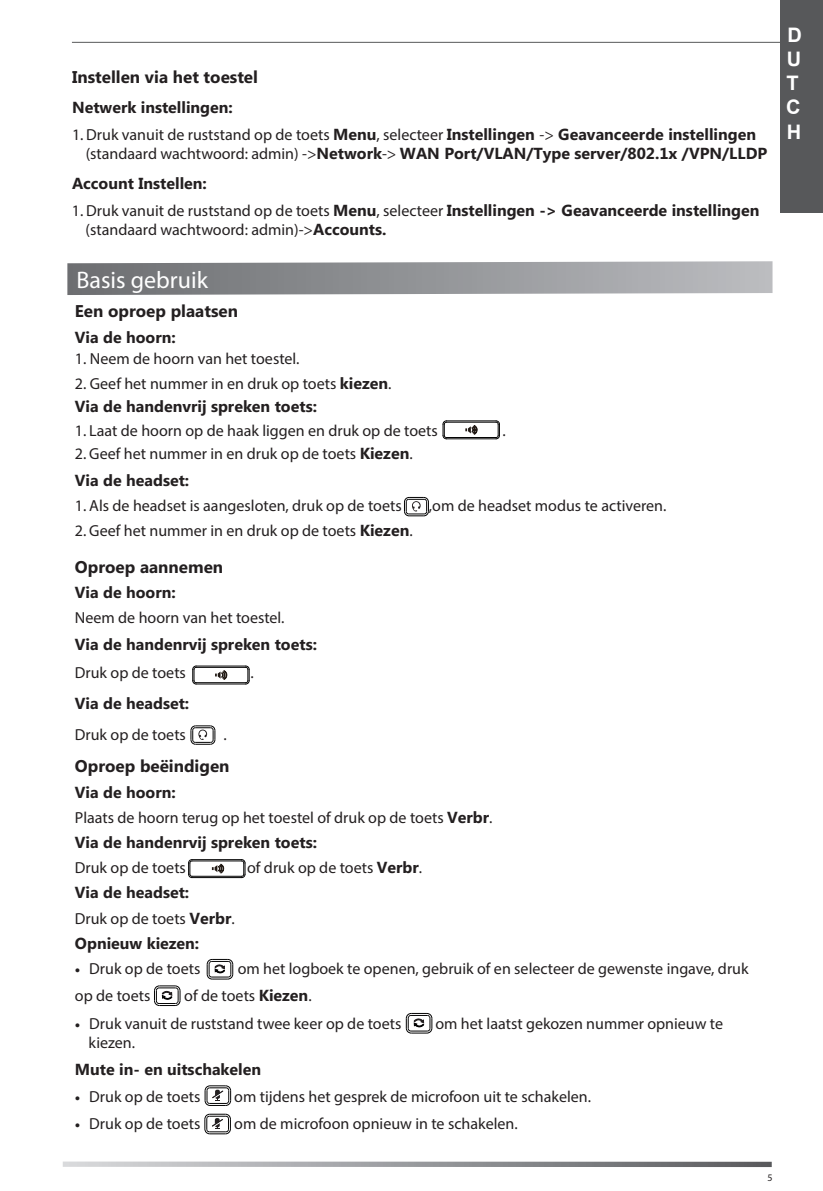
<style>
.page{position:relative;width:823px;height:1191px;background:#fff}
.page>*{position:absolute;margin:0;border:0;box-sizing:border-box;transform-origin:0 0}
.t1{font:600 condensed 24px "Myriad Pro";color:#fff}
.t2{font:700 20px/24.2px "Arial";color:#fff}
.t3{font:700 17px "Microsoft Phags Pa";color:#231f20}
.t4{font:300 semi-condensed 16px/19.2px "Myriad Pro";color:#231f20}
.t5{font:700 16px/30px "Microsoft Phags Pa";color:#231f20}
.t6{font:300 semi-condensed 10px "Myriad Pro";color:#231f20}
.s1{font-family:"Microsoft Phags Pa";font-weight:700;font-stretch:normal}
.s2{font-family:"Myriad Pro";font-weight:300;font-stretch:semi-condensed}
</style>
<div class="page">
<hr style="left:72px;top:42px;width:708px;height:1px;background:#57585a">
<svg style="left:67px;top:261px;width:705px;height:34px;background:#9a9b9e"></svg>
<svg style="left:404px;top:497px;width:25px;height:19px"></svg>
<svg style="left:190px;top:725px;width:25px;height:20px"></svg>
<svg style="left:63px;top:1161px;width:708px;height:6px;background:#a4a6a8"></svg>
<div style="left:780px;top:0;width:42px;height:212px;background:#57585a"></div>
<hr style="left:196px;top:683px;width:50px;height:1px;background:#030303">
<hr style="left:196px;top:682px;width:50px;height:1px;background:#030303">
<hr style="left:196px;top:667px;width:50px;height:1px;background:#030303">
<hr style="left:196px;top:665px;width:50px;height:1px;background:#030303">
<svg style="left:245px;top:666px;width:5px;height:18px"></svg>
<svg style="left:192px;top:666px;width:4px;height:18px"></svg>
<svg style="left:215px;top:670px;width:12px;height:9px"></svg>
<hr style="left:446px;top:438px;width:50px;height:1px;background:#030303">
<hr style="left:446px;top:437px;width:50px;height:1px;background:#030303">
<hr style="left:446px;top:422px;width:50px;height:1px;background:#030303">
<hr style="left:446px;top:420px;width:50px;height:1px;background:#030303">
<svg style="left:495px;top:421px;width:5px;height:18px"></svg>
<svg style="left:442px;top:421px;width:4px;height:18px"></svg>
<svg style="left:465px;top:425px;width:12px;height:9px"></svg>
<hr style="left:192px;top:877px;width:49px;height:1px;background:#030303">
<hr style="left:192px;top:876px;width:49px;height:1px;background:#030303">
<hr style="left:192px;top:860px;width:49px;height:1px;background:#030303">
<hr style="left:192px;top:859px;width:49px;height:1px;background:#030303">
<svg style="left:241px;top:859px;width:4px;height:18px"></svg>
<svg style="left:188px;top:859px;width:4px;height:18px"></svg>
<svg style="left:212px;top:864px;width:12px;height:9px"></svg>
<svg style="left:204px;top:1085px;width:27px;height:21px"></svg>
<svg style="left:204px;top:1113px;width:27px;height:21px"></svg>
<svg style="left:207px;top:959px;width:26px;height:20px"></svg>
<svg style="left:154px;top:985px;width:27px;height:21px"></svg>
<svg style="left:405px;top:1013px;width:27px;height:20px"></svg>
<p class="t3" style="left:72px;top:64px;width:187px">Instellen via het toestel</p>
<p class="t5" style="left:72px;top:91px;width:162px">Netwerk instellingen:</p>
<p class="t4" style="left:72px;top:125px;width:685px">1. Druk vanuit de ruststand op de toets <span class="s1">Menu</span>, selecteer <span class="s1">Instellingen</span> -&gt; <span class="s1">Geavanceerde instellingen</span></p>
<p class="t5" style="left:72px;top:137px;width:696px;text-indent:14px"><span class="s2">(standaard wachtwoord: admin) -&gt;</span>Network<span class="s2">-&gt;</span> WAN Port/VLAN/Type server/802.1x /VPN/LLDP<br>Account Instellen:</p>
<p class="t4" style="left:86px;top:201px;width:675px;text-indent:-14px">1. Druk vanuit de ruststand op de toets <span class="s1">Menu</span>, selecteer <span class="s1">Instellingen -&gt; Geavanceerde instellingen </span>(standaard wachtwoord: admin)-&gt;<span class="s1">Accounts.</span></p>
<h1 class="t1" style="left:76px;top:265px;width:133px">Basis gebruik</h1>
<p class="t3" style="left:75px;top:299px;width:164px">Een oproep plaatsen</p>
<p class="t5" style="left:75px;top:321px;width:102px">Via de hoorn:</p>
<p class="t4" style="left:75px;top:349px;width:226px">1. Neem de hoorn van het toestel.</p>
<p class="t4" style="left:75px;top:374px;width:318px">2. Geef het nummer in en druk op toets <span class="s1">kiezen</span>.</p>
<p class="t5" style="left:75px;top:391px;width:243px">Via de handenvrij spreken toets:</p>
<p class="t4" style="left:75px;top:420px;width:364px">1. Laat de hoorn op de haak liggen en druk op de toets</p>
<p class="t4" style="left:502px;top:420px;width:5px">.</p>
<p class="t4" style="left:75px;top:443px;width:339px">2. Geef het nummer in en druk op de toets <span class="s1">Kiezen</span>.</p>
<p class="t5" style="left:75px;top:464px;width:116px">Via de headset:</p>
<p class="t4" style="left:75px;top:496px;width:328px">1. Als de headset is aangesloten, druk op de toets</p>
<p class="t4" style="left:428px;top:496px;width:239px">,om de headset modus te activeren.</p>
<p class="t4" style="left:75px;top:521px;width:339px">2. Geef het nummer in en druk op de toets <span class="s1">Kiezen</span>.</p>
<p class="t3" style="left:75px;top:554px;width:150px">Oproep aannemen</p>
<p class="t5" style="left:75px;top:576px;width:102px">Via de hoorn:</p>
<p class="t4" style="left:75px;top:608px;width:211px">Neem de hoorn van het toestel.</p>
<p class="t5" style="left:75px;top:629px;width:243px">Via de handenrvij spreken toets:</p>
<p class="t4" style="left:75px;top:662px;width:112px">Druk op de toets</p>
<p class="t4" style="left:250px;top:662px;width:5px">.</p>
<p class="t5" style="left:75px;top:687px;width:116px">Via de headset:</p>
<p class="t4" style="left:75px;top:725px;width:112px">Druk op de toets</p>
<p class="t4" style="left:223px;top:725px;width:5px">.</p>
<p class="t3" style="left:75px;top:754px;width:156px">Oproep beëindigen</p>
<p class="t5" style="left:75px;top:776px;width:102px">Via de hoorn:</p>
<p class="t4" style="left:75px;top:807px;width:419px">Plaats de hoorn terug op het toestel of druk op de toets <span class="s1">Verbr</span>.</p>
<p class="t5" style="left:75px;top:826px;width:243px">Via de handenrvij spreken toets:</p>
<p class="t4" style="left:75px;top:858px;width:112px">Druk op de toets</p>
<p class="t4" style="left:247px;top:858px;width:176px">of druk op de toets <span class="s1">Verbr</span>.</p>
<p class="t5" style="left:75px;top:877px;width:116px">Via de headset:</p>
<p class="t4" style="left:75px;top:908px;width:161px">Druk op de toets <span class="s1">Verbr</span>.</p>
<p class="t5" style="left:75px;top:927px;width:126px">Opnieuw kiezen:</p>
<p class="t4" style="left:89px;top:959px;width:112px">Druk op de toets</p>
<p class="t4" style="left:237px;top:959px;width:512px">om het logboek te openen, gebruik of en selecteer de gewenste ingave, druk</p>
<p class="t4" style="left:75px;top:986px;width:77px">op de toets</p>
<p class="t4" style="left:89px;top:982px;width:313px;line-height:27.2px;text-align:center">of de toets <span class="s1">Kiezen</span>.<br>Druk vanuit de ruststand twee keer op de toets</p>
<p class="t4" style="left:435px;top:1013px;width:289px">om het laatst gekozen nummer opnieuw te</p>
<p class="t4" style="left:89px;top:1032px;width:48px">kiezen.</p>
<p class="t5" style="left:75px;top:1053px;width:188px">Mute in- en uitschakelen</p>
<p class="t4" style="left:89px;top:1087px;width:112px">Druk op de toets</p>
<p class="t4" style="left:234px;top:1087px;width:358px">om tijdens het gesprek de microfoon uit te schakelen.</p>
<p class="t4" style="left:89px;top:1114px;width:112px">Druk op de toets</p>
<p class="t4" style="left:234px;top:1114px;width:285px">om de microfoon opnieuw in te schakelen.</p>
<p class="t2" style="left:785px;top:23px;width:17px">D<br>U<br>T<br>C<br>H</p>
<p class="t6" style="left:767px;top:1171px;width:7px">5</p>
</div>
